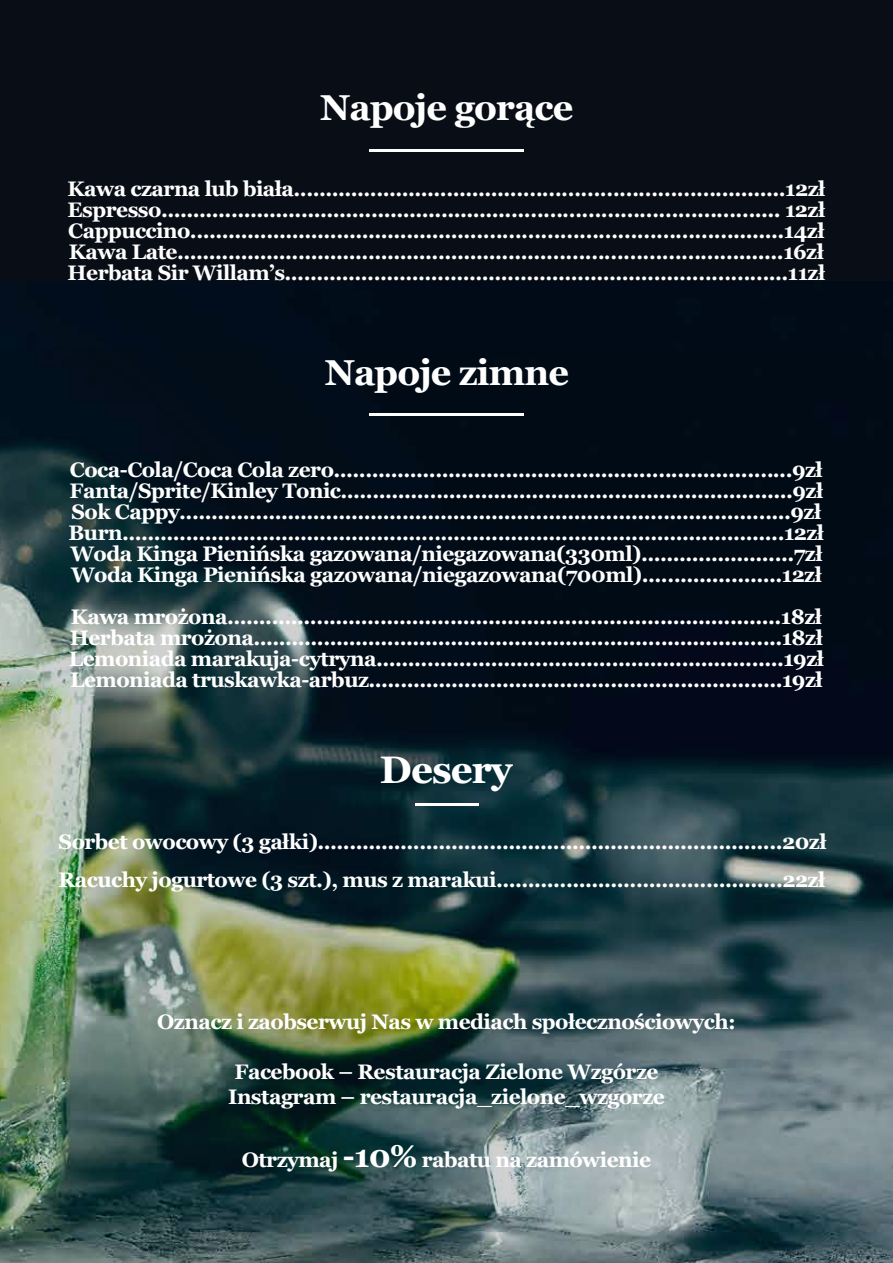
<style>
.page{position:relative;width:893px;height:1263px;background:#fff}
.page>*{position:absolute;margin:0;border:0;box-sizing:border-box;transform-origin:0 0}
.t1{font:700 38.4px "Georgia";letter-spacing:-.025em;color:#fff}
.t2{font:700 36px "Georgia";letter-spacing:-.025em;color:#fff}
.t3{font:700 21px/21px "Georgia";letter-spacing:-.025em;color:#fff}
.s1{font-size:31.5px}
</style>
<div class="page">
<div style="left:0;top:0;width:893px;height:286px;background:#090e16"></div>
<div style="left:0;top:286px;width:893px;height:60px;background:#000b17"></div>
<img style="left:0;top:346px;width:893px;height:917px">
<hr style="left:369px;top:149px;width:155px;height:3px;background:#fff">
<hr style="left:369px;top:413px;width:155px;height:2px;background:#fff">
<hr style="left:415px;top:803px;width:63px;height:2px;background:#fff">
<h2 class="t2" style="left:320px;top:85px;width:255px">Napoje gorące</h2>
<p class="t3" style="left:67px;top:178px;width:759px;text-align:justify">Kawa czarna lub biała....................................…………………………...........12zł Espresso.........................................................……………………………….... 12zł Cappuccino..............................................…………………………………........14zł Kawa Late..........................................................………………………….......16zł Herbata Sir Willam’s................................................................…………...11zł</p>
<h2 class="t2" style="left:325px;top:349px;width:246px">Napoje zimne</h2>
<p class="t3" style="left:69px;top:460px;width:757px">Coca-Cola/Coca Cola zero..................................................….............…...9zł Fanta/Sprite/Kinley Tonic.............….......................................................9zł Sok Cappy..........................................................................….............…...9zł Burn...............................................…......................................................12zł Woda Kinga Pienińska gazowana/niegazowana(330ml)........................7zł Woda Kinga Pienińska gazowana/niegazowana(700ml)...…................12zł</p>
<p class="t3" style="left:69px;top:607px;width:757px;text-align:justify">Kawa mrożona.............….......................................................................18zł Herbata mrożona..............................................................….............…..18zł Lemoniada marakuja-cytryna.......…......................................................19zł Lemoniada truskawka-arbuz.................................................................19zł</p>
<h1 class="t1" style="left:380px;top:745px;width:134px">Desery</h1>
<p class="t3" style="left:59px;top:823px;width:769px;line-height:38.4px">Sorbet owocowy (3 gałki).........................................................................20zł<br>Racuchy jogurtowe (3 szt.), mus z marakui.............................................22zł</p>
<p class="t3" style="left:157px;top:1011px;width:580px">Oznacz i zaobserwuj Nas w mediach społecznościowych:</p>
<p class="t3" style="left:228px;top:1059px;width:438px;line-height:25.2px">Facebook – Restauracja Zielone Wzgórze<br>Instagram – restauracja_zielone_wzgorze</p>
<p class="t3" style="left:242px;top:1149px;width:411px">Otrzymaj <span class="s1">-10%</span> rabatu na zamówienie</p>
</div>
